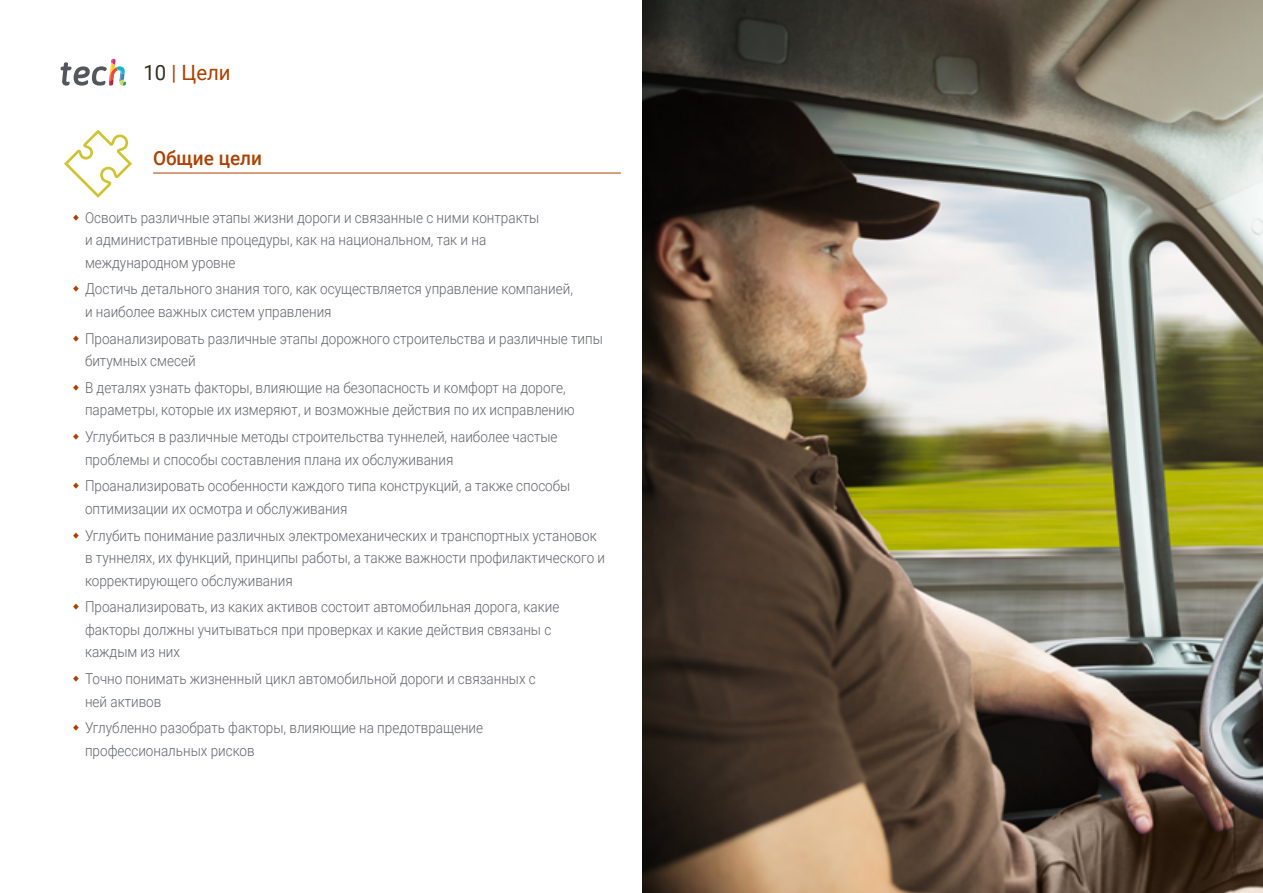
<style>
.page{position:relative;width:1263px;height:893px;background:#fff}
.page>*{position:absolute;margin:0;border:0;box-sizing:border-box;transform-origin:0 0}
.t1{font:21px "Roboto";color:#ae4000}
.t2{font:500 19.5px "Roboto";color:#ae4000}
.t3{font:300 15px/22.5px "Roboto";color:#61646a;scale:.9 1}
.s1{color:#312e20}
</style>
<div class="page">
<hr style="left:153px;top:173px;width:468px;height:1px;background:#ae4000">
<svg style="left:64px;top:130px;width:68px;height:68px"></svg>
<svg style="left:61px;top:59px;width:65px;height:27px"></svg>
<img style="left:642px;top:0;width:621px;height:893px">
<h1 class="t1" style="left:144px;top:57px;width:89px"><span class="s1">10</span> | Цели</h1>
<h2 class="t2" style="left:153px;top:144px;width:110px">Общие цели</h2>
<p class="t3" style="left:85px;top:206px;width:506px">Освоить различные этапы жизни дороги и связанные с ними контракты и административные процедуры, как на национальном, так и на международном уровне</p>
<p class="t3" style="left:85px;top:277px;width:544px">Достичь детального знания того, как осуществляется управление компанией, и наиболее важных систем управления</p>
<p class="t3" style="left:85px;top:327px;width:577px">Проанализировать различные этапы дорожного строительства и различные типы битумных смесей</p>
<p class="t3" style="left:85px;top:376px;width:546px">В деталях узнать факторы, влияющие на безопасность и комфорт на дороге, параметры, которые их измеряют, и возможные действия по их исправлению</p>
<p class="t3" style="left:85px;top:425px;width:526px">Углубиться в различные методы строительства туннелей, наиболее частые проблемы и способы составления плана их обслуживания</p>
<p class="t3" style="left:85px;top:474px;width:541px">Проанализировать особенности каждого типа конструкций, а также способы оптимизации их осмотра и обслуживания</p>
<p class="t3" style="left:85px;top:523px;width:579px">Углубить понимание различных электромеханических и транспортных установок в туннелях, их функций, принципы работы, а также важности профилактического и корректирующего обслуживания</p>
<p class="t3" style="left:85px;top:595px;width:529px">Проанализировать, из каких активов состоит автомобильная дорога, какие факторы должны учитываться при проверках и какие действия связаны с каждым из них</p>
<p class="t3" style="left:85px;top:667px;width:502px">Точно понимать жизненный цикл автомобильной дороги и связанных с ней активов</p>
<p class="t3" style="left:85px;top:716px;width:444px">Углубленно разобрать факторы, влияющие на предотвращение профессиональных рисков</p>
</div>
